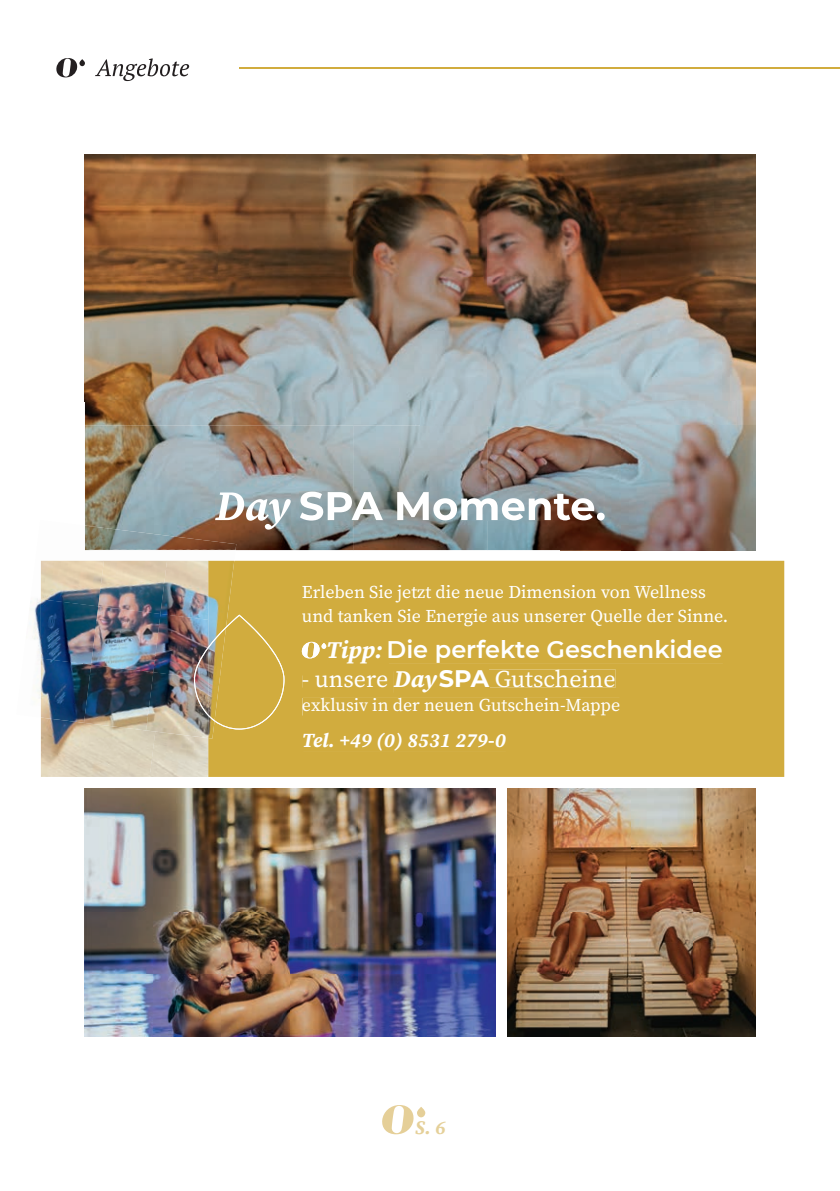
<style>
.page{position:relative;width:840px;height:1191px;background:#fff}
.page>*{position:absolute;margin:0;border:0;box-sizing:border-box;transform-origin:0 0}
.t1{font:600 24px "Montserrat";color:#fff}
.t2{font:24px "Source Serif Pro";color:#fff}
.t3{font:italic 700 20px "Source Serif Pro";color:#fff}
.t4{font:italic 700 19.2px "Source Serif Pro";color:#e5d099}
.t5{font:18px/24px "Source Serif Pro";color:#fff}
.s1{font-family:"Source Serif Pro";font-weight:700;font-style:italic}
.s2{font-weight:700;font-style:italic}
.s3{font-family:"Montserrat";font-weight:700}
</style>
<div class="page">
<img style="left:85px;top:154px;width:670px;height:248px">
<img style="left:85px;top:402px;width:335px;height:24px">
<img style="left:420px;top:402px;width:335px;height:24px">
<img style="left:85px;top:788px;width:410px;height:249px">
<img style="left:690px;top:550px;width:65px;height:1px">
<img style="left:560px;top:550px;width:130px;height:1px">
<img style="left:85px;top:426px;width:134px;height:99px">
<img style="left:219px;top:426px;width:536px;height:124px">
<div style="left:234px;top:561px;width:549px;height:216px;background:#d1ac3e"></div>
<div style="left:302px;top:585px;width:403px;height:18px;background:#d1ac3e"></div>
<div style="left:302px;top:609px;width:424px;height:17px;background:#d1ac3e"></div>
<svg style="left:301px;top:642px;width:25px;height:16px"></svg>
<div style="left:328px;top:640px;width:54px;height:24px;background:#d1ac3e"></div>
<div style="left:388px;top:640px;width:334px;height:23px;background:#d1ac3e"></div>
<div style="left:302px;top:675px;width:86px;height:12px;background:#d1ac3e"></div>
<div style="left:393px;top:671px;width:44px;height:21px;background:#d1ac3e"></div>
<div style="left:439px;top:670px;width:50px;height:17px;background:#d1ac3e"></div>
<div style="left:489px;top:669px;width:126px;height:18px;background:#d1ac3e"></div>
<div style="left:302px;top:698px;width:317px;height:17px;background:#d1ac3e"></div>
<div style="left:303px;top:733px;width:202px;height:18px;background:#d1ac3e"></div>
<img style="left:215px;top:492px;width:75px;height:37px">
<img style="left:300px;top:491px;width:304px;height:29px">
<img style="left:41px;top:520px;width:62px;height:41px">
<img style="left:101px;top:551px;width:134px;height:10px">
<img style="left:30px;top:598px;width:11px;height:51px">
<img style="left:37px;top:649px;width:4px;height:68px">
<img style="left:85px;top:550px;width:150px;height:1px">
<img style="left:85px;top:525px;width:151px;height:25px">
<img style="left:208px;top:561px;width:26px;height:53px">
<img style="left:41px;top:561px;width:57px;height:38px">
<img style="left:98px;top:561px;width:62px;height:45px">
<img style="left:160px;top:561px;width:48px;height:53px">
<img style="left:41px;top:599px;width:57px;height:15px">
<img style="left:91px;top:606px;width:69px;height:8px">
<img style="left:41px;top:614px;width:243px;height:163px">
<img style="left:507px;top:788px;width:248px;height:249px">
<svg style="left:95px;top:58px;width:94px;height:23px"></svg>
<svg style="left:417px;top:1106px;width:8px;height:11px"></svg>
<svg style="left:382px;top:1105px;width:32px;height:29px"></svg>
<svg style="left:79px;top:59px;width:6px;height:7px"></svg>
<svg style="left:56px;top:58px;width:22px;height:19px"></svg>
<hr style="left:239px;top:68px;width:600px;height:1px;background:#d1ac3e">
<p class="t5" style="left:302px;top:580px;width:428px">Erleben Sie jetzt die neue Dimension von Wellness und tanken Sie Energie aus unserer Quelle der Sinne.</p>
<h1 class="t1" style="left:326px;top:633px;width:398px"><span class="s1">Tipp:</span> Die perfekte Geschenkidee</h1>
<h1 class="t2" style="left:302px;top:663px;width:315px">- unsere <span class="s2">Day</span><span class="s3">SPA</span> Gutscheine</h1>
<p class="t5" style="left:302px;top:693px;width:320px">exklusiv in der neuen Gutschein-Mappe</p>
<p class="t3" style="left:302px;top:729px;width:205px">Tel. +49 (0) 8531 279-0</p>
<p class="t4" style="left:415px;top:1116px;width:32px">S. 6</p>
</div>
